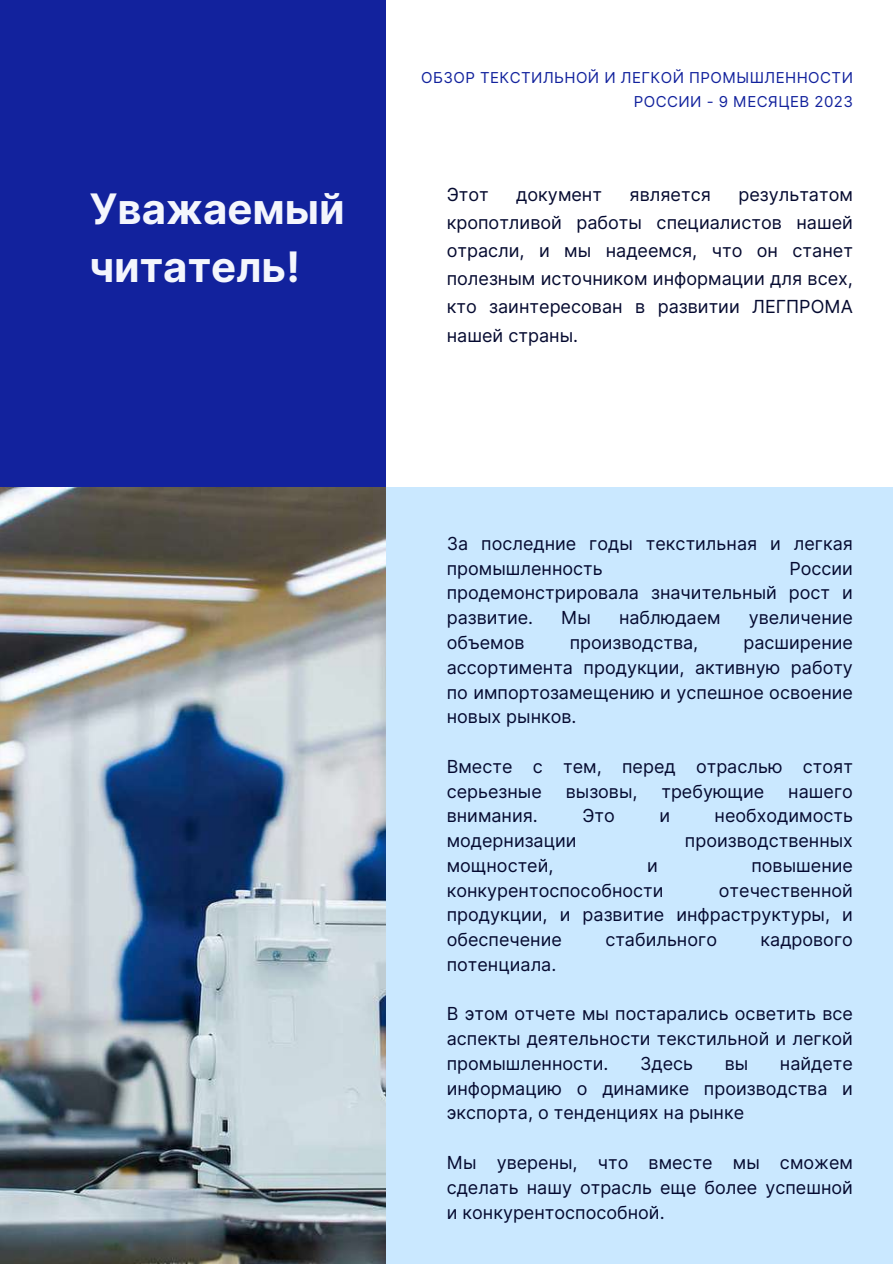
<style>
.page{position:relative;width:893px;height:1264px;background:#fff}
.page>*{position:absolute;margin:0;border:0;box-sizing:border-box;transform-origin:0 0}
.t1{font:700 42px/58.5px "Inter";color:#f4f6fc}
.t2{font:18px/24.8px "Inter";color:#050a30;text-align:justify}
.t3{font:15px/23.7px "Inter";letter-spacing:.03em;color:#12229d;text-align:right}
</style>
<div class="page">
<div style="left:0;top:0;width:386px;height:487px;background:#12229d"></div>
<div style="left:386px;top:487px;width:506px;height:776px;background:#cae8ff"></div>
<img style="left:0;top:487px;width:386px;height:776px">
<p class="t3" style="left:421px;top:66px;width:433px">ОБЗОР ТЕКСТИЛЬНОЙ И ЛЕГКОЙ ПРОМЫШЛЕННОСТИ<br>РОССИИ - 9 МЕСЯЦЕВ 2023</p>
<h1 class="t1" style="left:89px;top:179px;width:257px">Уважаемый читатель!</h1>
<p class="t2" style="left:446px;top:182px;width:44px">Этот</p>
<p class="t2" style="left:516px;top:182px;width:87px">документ</p>
<p class="t2" style="left:629px;top:182px;width:83px">является</p>
<p class="t2" style="left:446px;top:180px;width:408px;line-height:28.2px;text-indent:291px">результатом кропотливой работы специалистов нашей отрасли, и мы надеемся, что он станет полезным источником информации для всех, кто заинтересован в развитии ЛЕГПРОМА нашей страны.</p>
<p class="t2" style="left:446px;top:531px;width:408px">За последние годы текстильная и легкая промышленность</p>
<p class="t2" style="left:446px;top:556px;width:407px;text-indent:342px">России продемонстрировала значительный рост и развитие.</p>
<p class="t2" style="left:561px;top:605px;width:31px">Мы</p>
<p class="t2" style="left:619px;top:605px;width:103px">наблюдаем</p>
<p class="t2" style="left:748px;top:605px;width:106px">увеличение</p>
<p class="t2" style="left:446px;top:630px;width:79px">объемов</p>
<p class="t2" style="left:569px;top:630px;width:130px">производства,</p>
<p class="t2" style="left:446px;top:630px;width:407px;text-indent:296px">расширение ассортимента продукции, активную работу по импортозамещению и успешное освоение новых рынков.</p>
<p class="t2" style="left:446px;top:754px;width:407px">Вместе с тем, перед отраслью стоят серьезные</p>
<p class="t2" style="left:565px;top:778px;width:73px">вызовы,</p>
<p class="t2" style="left:661px;top:778px;width:104px">требующие</p>
<p class="t2" style="left:788px;top:778px;width:66px">нашего</p>
<p class="t2" style="left:446px;top:803px;width:93px">внимания.</p>
<p class="t2" style="left:582px;top:803px;width:34px">Это</p>
<p class="t2" style="left:659px;top:803px;width:12px">и</p>
<p class="t2" style="left:714px;top:803px;width:140px">необходимость</p>
<p class="t2" style="left:446px;top:828px;width:131px">модернизации</p>
<p class="t2" style="left:685px;top:828px;width:169px">производственных</p>
<p class="t2" style="left:446px;top:853px;width:108px">мощностей,</p>
<p class="t2" style="left:647px;top:853px;width:12px">и</p>
<p class="t2" style="left:751px;top:853px;width:103px">повышение</p>
<p class="t2" style="left:446px;top:877px;width:218px">конкурентоспособности</p>
<p class="t2" style="left:446px;top:877px;width:407px;text-indent:272px">отечественной продукции, и развитие инфраструктуры, и обеспечение</p>
<p class="t2" style="left:605px;top:927px;width:113px">стабильного</p>
<p class="t2" style="left:760px;top:927px;width:94px">кадрового</p>
<p class="t2" style="left:446px;top:952px;width:111px">потенциала.</p>
<p class="t2" style="left:446px;top:1001px;width:407px">В этом отчете мы постарались осветить все аспекты деятельности текстильной и легкой промышленности.</p>
<p class="t2" style="left:640px;top:1051px;width:55px">Здесь</p>
<p class="t2" style="left:724px;top:1051px;width:25px">вы</p>
<p class="t2" style="left:446px;top:1051px;width:407px;text-indent:333px">найдете информацию о динамике производства и экспорта, о тенденциях на рынке</p>
<p class="t2" style="left:446px;top:1150px;width:408px">Мы уверены, что вместе мы сможем сделать нашу отрасль еще более успешной и конкурентоспособной.</p>
</div>
